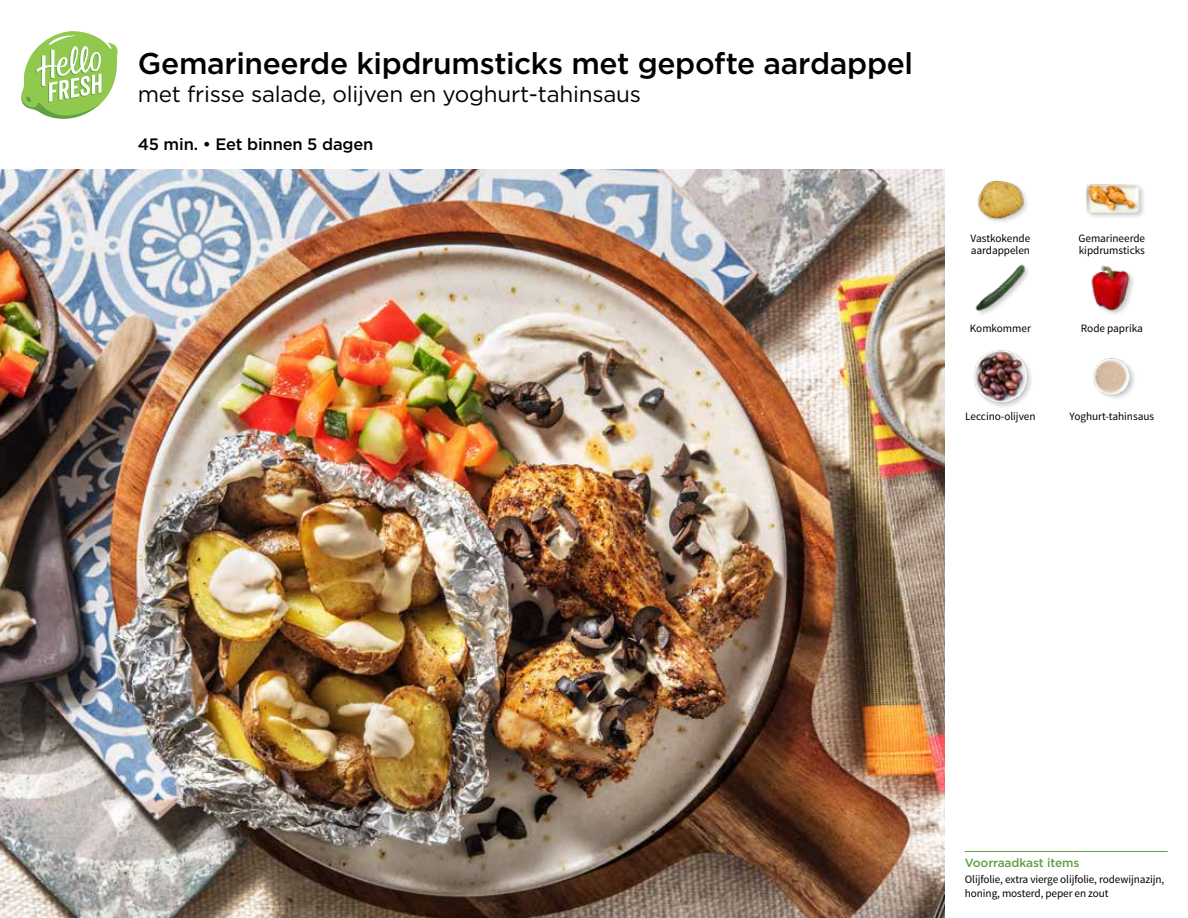
<style>
.page{position:relative;width:1188px;height:918px;background:#fff}
.page>*{position:absolute;margin:0;border:0;box-sizing:border-box;transform-origin:0 0}
.t1{font:500 30px "Gotham";letter-spacing:-.01em;color:#000}
.t2{font:22.5px "Gotham";letter-spacing:-.01em;color:#000}
.t3{font:500 16.5px "Gotham";letter-spacing:-.01em;color:#000}
.t4{font:500 12px "Gotham";letter-spacing:-.01em;color:#609f43}
.t5{font:11.25px/12px "Source Sans Pro";letter-spacing:-.005em;color:#000}
</style>
<div class="page">
<hr style="left:965px;top:851px;width:203px;height:1px;background:#609f43">
<svg style="left:21px;top:31px;width:97px;height:88px"></svg>
<img style="left:0;top:170px;width:945px;height:748px">
<svg style="left:913px;top:169px;width:32px;height:46px"></svg>
<div style="left:1085px;top:183px;width:61px;height:37px;background:#000;opacity:.2"></div>
<img style="left:1085px;top:183px;width:56px;height:37px">
<img style="left:977px;top:180px;width:50px;height:42px">
<img style="left:1091px;top:265px;width:42px;height:49px">
<img style="left:975px;top:264px;width:53px;height:50px">
<img style="left:1093px;top:358px;width:42px;height:40px">
<div style="left:973px;top:349px;width:61px;height:61px;background:#000;opacity:.2"></div>
<img style="left:973px;top:349px;width:56px;height:56px">
<h1 class="t1" style="left:138px;top:44px;width:777px">Gemarineerde kipdrumsticks met gepofte aardappel</h1>
<h2 class="t2" style="left:138px;top:80px;width:505px">met frisse salade, olijven en yoghurt-tahinsaus</h2>
<h3 class="t3" style="left:138px;top:133px;width:237px">45 min. • Eet binnen 5 dagen</h3>
<p class="t5" style="left:971px;top:233px;width:61px">Vastkokende aardappelen</p>
<p class="t5" style="left:1079px;top:233px;width:68px">Gemarineerde kipdrumsticks</p>
<p class="t5" style="left:970px;top:322px;width:63px">Komkommer</p>
<p class="t5" style="left:1081px;top:322px;width:63px">Rode paprika</p>
<p class="t5" style="left:965px;top:411px;width:72px">Leccino-olijven</p>
<p class="t5" style="left:1070px;top:410px;width:86px">Yoghurt-tahinsaus</p>
<p class="t4" style="left:965px;top:854px;width:116px">Voorraadkast items</p>
<p class="t5" style="left:965px;top:872px;width:201px;line-height:14.4px">Olijfolie, extra vierge olijfolie, rodewijnazijn, honing, mosterd, peper en zout</p>
</div>
